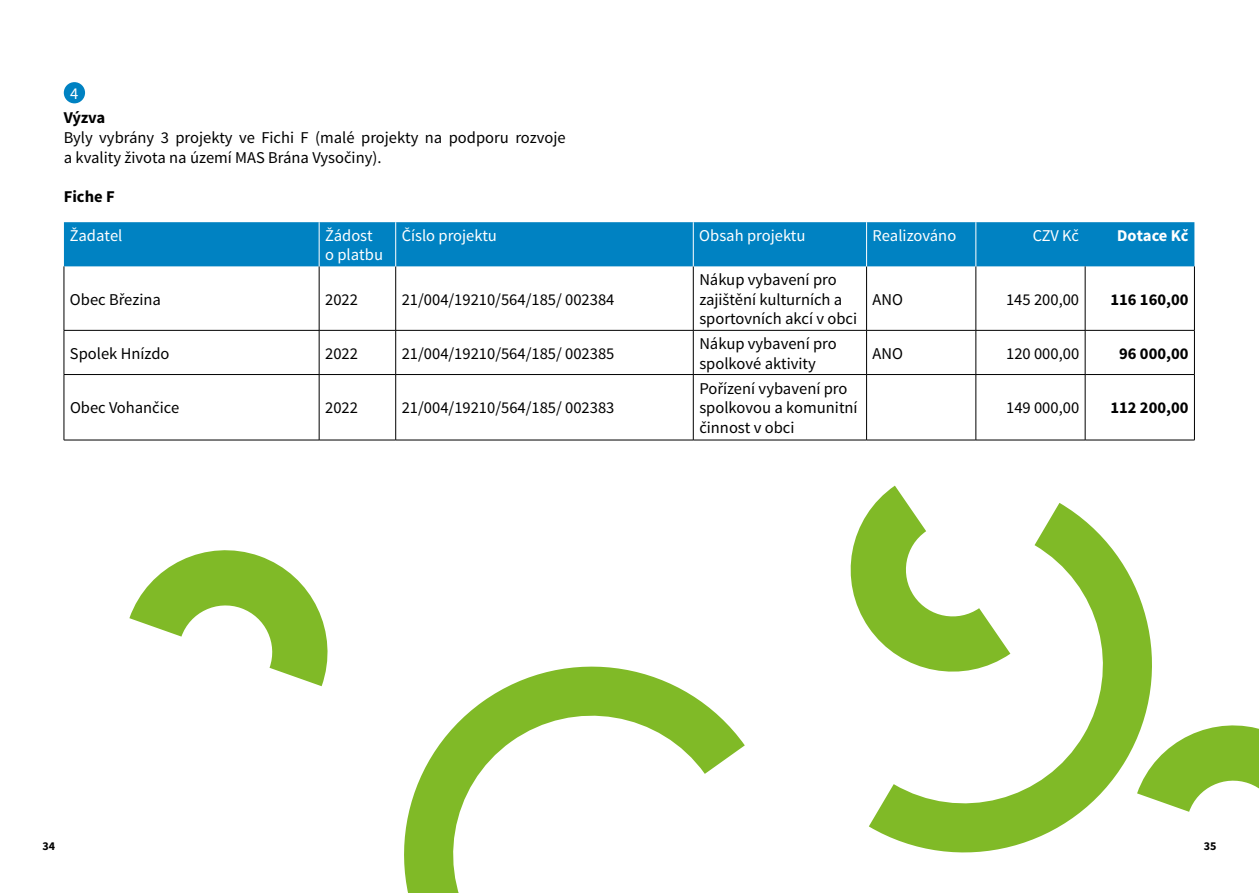
<style>
.page{position:relative;width:1259px;height:893px;background:#fff}
.page>*{position:absolute;margin:0;border:0;box-sizing:border-box;transform-origin:0 0}
.t1{font:16.5px/19.8px "Source Sans Pro";color:#000}
.t2{font:16.5px/19.8px "Source Sans Pro";color:#fff}
.t3{font:700 16.5px "Source Sans Pro";color:#000}
.t4{font:700 16.5px "Source Sans Pro";letter-spacing:-.005em;color:#fff}
.t5{font:700 12px "Source Sans Pro";color:#000}
</style>
<div class="page">
<div style="left:64px;top:82px;width:21px;height:21px;background:#0082c2;border-radius:50%"></div>
<div style="left:64px;top:222px;width:1130px;height:44px;background:#0082c2"></div>
<hr style="left:64px;top:266px;width:1px;height:64px;background:#000">
<hr style="left:319px;top:266px;width:1px;height:64px;background:#000">
<hr style="left:395px;top:266px;width:1px;height:64px;background:#000">
<hr style="left:693px;top:266px;width:1px;height:64px;background:#000">
<hr style="left:866px;top:266px;width:1px;height:64px;background:#000">
<hr style="left:975px;top:266px;width:1px;height:64px;background:#000">
<hr style="left:1085px;top:266px;width:1px;height:64px;background:#000">
<hr style="left:1194px;top:266px;width:1px;height:64px;background:#000">
<hr style="left:64px;top:330px;width:255px;height:1px;background:#000">
<hr style="left:64px;top:330px;width:1px;height:44px;background:#000">
<hr style="left:319px;top:330px;width:77px;height:1px;background:#000">
<hr style="left:319px;top:330px;width:1px;height:44px;background:#000">
<hr style="left:396px;top:330px;width:297px;height:1px;background:#000">
<hr style="left:395px;top:330px;width:1px;height:44px;background:#000">
<hr style="left:693px;top:330px;width:173px;height:1px;background:#000">
<hr style="left:693px;top:330px;width:1px;height:44px;background:#000">
<hr style="left:866px;top:330px;width:110px;height:1px;background:#000">
<hr style="left:866px;top:330px;width:1px;height:44px;background:#000">
<hr style="left:976px;top:330px;width:109px;height:1px;background:#000">
<hr style="left:975px;top:330px;width:1px;height:44px;background:#000">
<hr style="left:1085px;top:330px;width:109px;height:1px;background:#000">
<hr style="left:1085px;top:330px;width:1px;height:44px;background:#000">
<hr style="left:1194px;top:330px;width:1px;height:44px;background:#000">
<hr style="left:64px;top:374px;width:255px;height:1px;background:#000">
<hr style="left:64px;top:375px;width:1px;height:65px;background:#000">
<hr style="left:319px;top:374px;width:77px;height:1px;background:#000">
<hr style="left:319px;top:375px;width:1px;height:65px;background:#000">
<hr style="left:396px;top:374px;width:297px;height:1px;background:#000">
<hr style="left:395px;top:375px;width:1px;height:65px;background:#000">
<hr style="left:693px;top:374px;width:173px;height:1px;background:#000">
<hr style="left:693px;top:375px;width:1px;height:65px;background:#000">
<hr style="left:866px;top:374px;width:110px;height:1px;background:#000">
<hr style="left:866px;top:375px;width:1px;height:65px;background:#000">
<hr style="left:976px;top:374px;width:109px;height:1px;background:#000">
<hr style="left:975px;top:375px;width:1px;height:65px;background:#000">
<hr style="left:1085px;top:374px;width:109px;height:1px;background:#000">
<hr style="left:1085px;top:375px;width:1px;height:65px;background:#000">
<hr style="left:1194px;top:375px;width:1px;height:65px;background:#000">
<hr style="left:64px;top:440px;width:255px;height:1px;background:#000">
<hr style="left:319px;top:440px;width:77px;height:1px;background:#000">
<hr style="left:396px;top:440px;width:297px;height:1px;background:#000">
<hr style="left:693px;top:440px;width:173px;height:1px;background:#000">
<hr style="left:866px;top:440px;width:110px;height:1px;background:#000">
<hr style="left:976px;top:440px;width:109px;height:1px;background:#000">
<hr style="left:1085px;top:440px;width:109px;height:1px;background:#000">
<hr style="left:319px;top:222px;width:1px;height:44px;background:#fff">
<hr style="left:395px;top:222px;width:1px;height:44px;background:#fff">
<hr style="left:693px;top:222px;width:1px;height:44px;background:#fff">
<hr style="left:866px;top:222px;width:1px;height:44px;background:#fff">
<hr style="left:975px;top:222px;width:1px;height:44px;background:#fff">
<svg style="left:404px;top:666px;width:341px;height:227px"></svg>
<svg style="left:129px;top:550px;width:199px;height:136px"></svg>
<svg style="left:869px;top:503px;width:283px;height:350px"></svg>
<svg style="left:850px;top:486px;width:160px;height:200px"></svg>
<svg style="left:1137px;top:712px;width:122px;height:141px"></svg>
<p class="t2" style="left:70px;top:84px;width:10px">4</p>
<p class="t3" style="left:64px;top:107px;width:43px">Výzva</p>
<p class="t1" style="left:64px;top:128px;width:503px">Byly vybrány 3 projekty ve Fichi F (malé projekty na podporu rozvoje a kvality života na území MAS Brána Vysočiny).</p>
<p class="t3" style="left:64px;top:186px;width:52px">Fiche F</p>
<p class="t2" style="left:70px;top:225px;width:54px">Žadatel</p>
<p class="t2" style="left:325px;top:225px;width:59px">Žádost o platbu</p>
<p class="t2" style="left:402px;top:225px;width:97px">Číslo projektu</p>
<p class="t2" style="left:699px;top:225px;width:108px">Obsah projektu</p>
<p class="t2" style="left:872px;top:225px;width:85px">Realizováno</p>
<p class="t2" style="left:1032px;top:225px;width:48px">CZV Kč</p>
<p class="t4" style="left:1117px;top:224px;width:73px">Dotace Kč</p>
<p class="t1" style="left:70px;top:289px;width:93px">Obec Březina</p>
<p class="t1" style="left:325px;top:289px;width:34px">2022</p>
<p class="t1" style="left:402px;top:289px;width:214px">21/004/19210/564/185/ 002384</p>
<p class="t1" style="left:699px;top:270px;width:159px">Nákup vybavení pro zajištění kulturních a sportovních akcí v obci</p>
<p class="t1" style="left:872px;top:289px;width:32px">ANO</p>
<p class="t1" style="left:1006px;top:289px;width:75px">145 200,00</p>
<p class="t3" style="left:1110px;top:288px;width:80px">116 160,00</p>
<p class="t1" style="left:70px;top:344px;width:101px">Spolek Hnízdo</p>
<p class="t1" style="left:325px;top:344px;width:34px">2022</p>
<p class="t1" style="left:402px;top:344px;width:214px">21/004/19210/564/185/ 002385</p>
<p class="t1" style="left:699px;top:334px;width:139px">Nákup vybavení pro spolkové aktivity</p>
<p class="t1" style="left:872px;top:344px;width:32px">ANO</p>
<p class="t1" style="left:1006px;top:344px;width:75px">120 000,00</p>
<p class="t3" style="left:1119px;top:343px;width:71px">96 000,00</p>
<p class="t1" style="left:70px;top:398px;width:111px">Obec Vohančice</p>
<p class="t1" style="left:325px;top:398px;width:34px">2022</p>
<p class="t1" style="left:402px;top:398px;width:214px">21/004/19210/564/185/ 002383</p>
<p class="t1" style="left:699px;top:379px;width:160px">Pořízení vybavení pro spolkovou a komunitní činnost v obci</p>
<p class="t1" style="left:1006px;top:398px;width:75px">149 000,00</p>
<p class="t3" style="left:1110px;top:397px;width:80px">112 200,00</p>
<p class="t5" style="left:43px;top:839px;width:14px">34</p>
<p class="t5" style="left:1203px;top:839px;width:14px">35</p>
</div>
